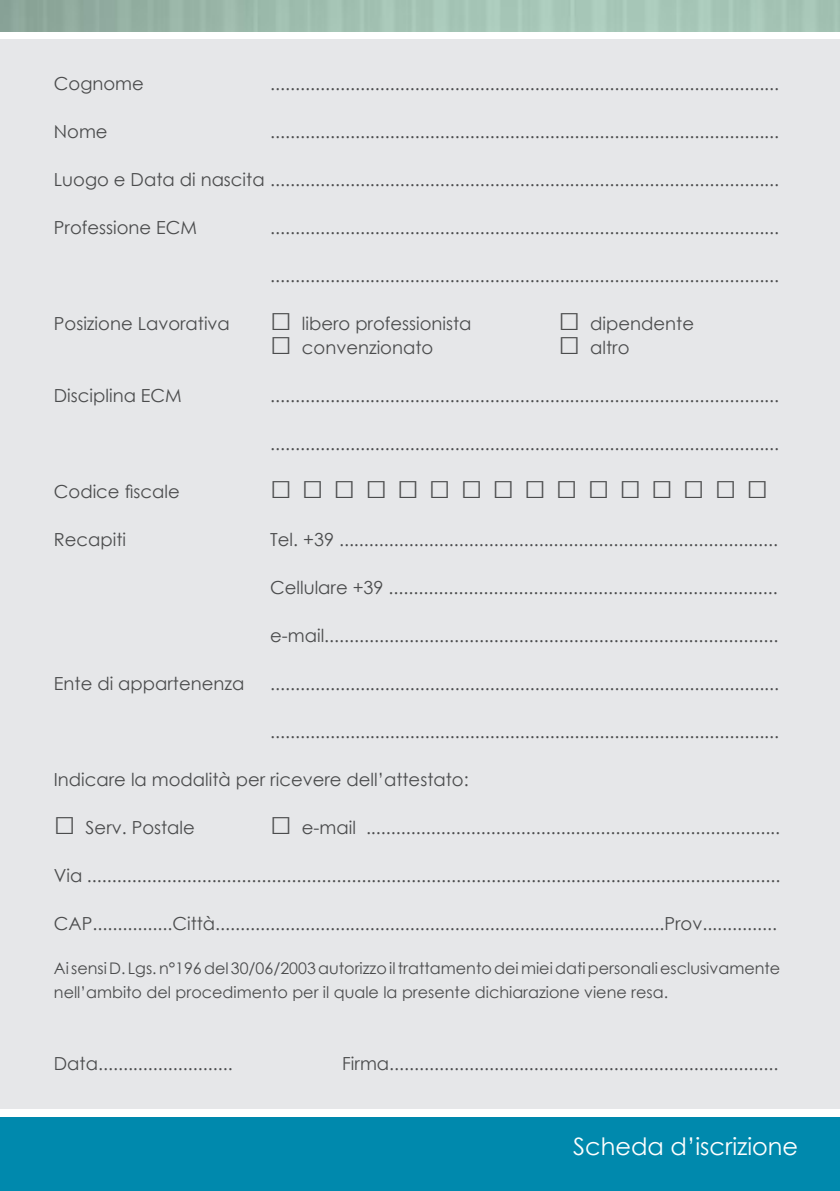
<style>
.page{position:relative;width:840px;height:1191px;background:#fff}
.page>*{position:absolute;margin:0;border:0;box-sizing:border-box;transform-origin:0 0}
.t1{font:36px "Century Gothic";color:#4b4c4d}
.t2{font:24px "Century Gothic";color:#fff}
.t3{font:18px "Century Gothic";color:#4b4c4d}
.t4{font:16px/24px "Century Gothic";color:#4b4c4d}
.s1{font-size:36px}
</style>
<div class="page">
<div style="left:0;top:40px;width:839px;height:1068px;background:#e6e7e9"></div>
<img style="left:0;top:0;width:1px;height:31px">
<div style="left:0;top:1117px;width:839px;height:74px;background:#0089ad"></div>
<p class="t3" style="left:54px;top:71px;width:91px">Cognome</p>
<p class="t3" style="left:270px;top:71px;width:510px">......................................................................................................</p>
<p class="t3" style="left:54px;top:119px;width:55px">Nome</p>
<p class="t3" style="left:270px;top:119px;width:510px">......................................................................................................</p>
<p class="t3" style="left:54px;top:167px;width:726px">Luogo e Data di nascita ......................................................................................................</p>
<p class="t3" style="left:54px;top:215px;width:145px">Professione ECM</p>
<p class="t3" style="left:270px;top:215px;width:510px">......................................................................................................</p>
<p class="t3" style="left:270px;top:263px;width:510px">......................................................................................................</p>
<p class="t3" style="left:54px;top:311px;width:419px">Posizione Lavorativa <span class="s1">□</span> libero professionista</p>
<p class="t3" style="left:558px;top:311px;width:137px"><span class="s1">□</span> dipendente</p>
<p class="t3" style="left:270px;top:335px;width:164px"><span class="s1">□</span> convenzionato</p>
<p class="t3" style="left:558px;top:335px;width:72px"><span class="s1">□</span> altro</p>
<p class="t3" style="left:54px;top:383px;width:129px">Disciplina ECM</p>
<p class="t3" style="left:270px;top:383px;width:510px">......................................................................................................</p>
<p class="t3" style="left:270px;top:431px;width:510px">......................................................................................................</p>
<p class="t3" style="left:54px;top:479px;width:127px">Codice fiscale</p>
<p class="t1" style="left:270px;top:460px;width:499px">□ □ □ □ □ □ □ □ □ □ □ □ □ □ □ □</p>
<p class="t3" style="left:54px;top:527px;width:74px">Recapiti</p>
<p class="t3" style="left:270px;top:527px;width:509px">Tel. +39 ........................................................................................</p>
<p class="t3" style="left:270px;top:575px;width:509px">Cellulare +39 ..............................................................................</p>
<p class="t3" style="left:270px;top:623px;width:509px">e-mail...........................................................................................</p>
<p class="t3" style="left:54px;top:671px;width:192px">Ente di appartenenza</p>
<p class="t3" style="left:270px;top:671px;width:510px">......................................................................................................</p>
<p class="t3" style="left:270px;top:719px;width:510px">......................................................................................................</p>
<p class="t3" style="left:54px;top:767px;width:416px">Indicare la modalità per ricevere dell’attestato:</p>
<p class="t3" style="left:54px;top:815px;width:142px"><span class="s1">□</span> Serv. Postale</p>
<p class="t3" style="left:270px;top:815px;width:511px"><span class="s1">□</span> e-mail ...................................................................................</p>
<p class="t3" style="left:54px;top:863px;width:727px">Via ...........................................................................................................................................</p>
<p class="t3" style="left:54px;top:911px;width:724px">CAP................Città..........................................................................................Prov...............</p>
<p class="t4" style="left:54px;top:956px;width:727px">Ai sensi D. Lgs. n°196 del 30/06/2003 autorizzo il trattamento dei miei dati personali esclusivamente nell’ambito del procedimento per il quale la presente dichiarazione viene resa.</p>
<p class="t3" style="left:54px;top:1051px;width:180px">Data...........................</p>
<p class="t3" style="left:342px;top:1051px;width:437px">Firma..............................................................................</p>
<p class="t2" style="left:573px;top:1129px;width:226px">Scheda d’iscrizione</p>
</div>
